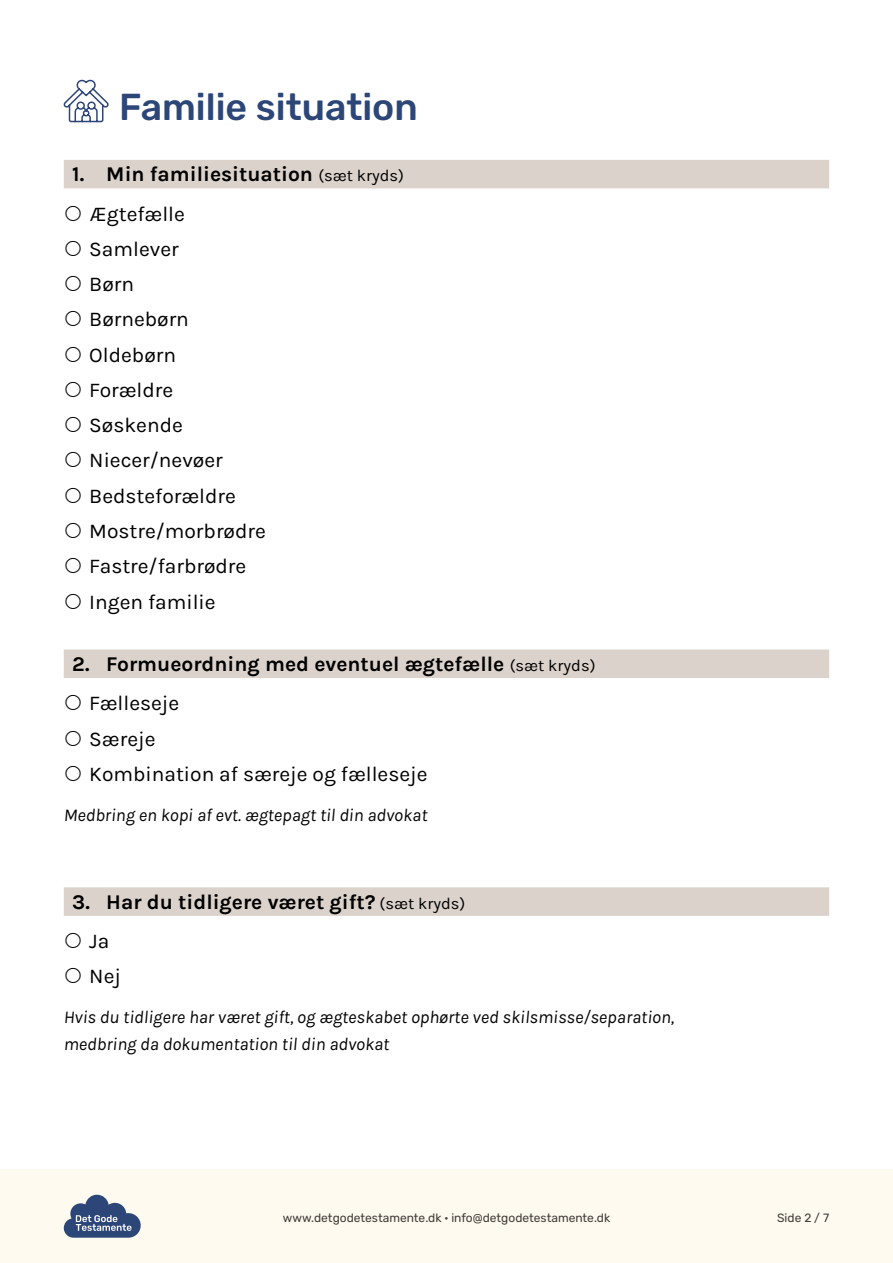
<style>
.page{position:relative;width:893px;height:1263px;background:#fff}
.page>*{position:absolute;margin:0;border:0;box-sizing:border-box;transform-origin:0 0}
.t1{font:500 37.5px "Rubik";color:#2d4678}
.t2{font:21px/35.2px "Karla";color:#000}
.t3{font:700 21px/39.5px "Karla";color:#000}
.t4{font:italic 18px/27px "Karla";color:#000}
.t5{font:12px "Rubik";color:#413c37}
.s1{font-weight:400;font-size:16.5px}
.s2{font-weight:400}
</style>
<div class="page">
<div style="left:0;top:1169px;width:893px;height:94px;background:#fffaf0"></div>
<svg style="left:64px;top:1195px;width:77px;height:43px"></svg>
<div style="left:64px;top:160px;width:765px;height:28px;background:#dad2cb"></div>
<div style="left:64px;top:649px;width:765px;height:29px;background:#dad2cb"></div>
<div style="left:64px;top:887px;width:765px;height:29px;background:#dad2cb"></div>
<svg style="left:63px;top:79px;width:46px;height:44px"></svg>
<h1 class="t1" style="left:119px;top:89px;width:300px">Familie situation</h1>
<p class="t3" style="left:89px;top:155px;width:316px;text-indent:-17px">1. Min familiesituation <span class="s1">(sæt kryds)<br></span><span class="s2">Ægtefælle</span></p>
<p class="t2" style="left:89px;top:232px;width:178px">Samlever<br>Børn<br>Børnebørn<br>Oldebørn<br>Forældre<br>Søskende<br>Niecer/nevøer<br>Bedsteforældre<br>Mostre/morbrødre<br>Fastre/farbrødre<br>Ingen familie</p>
<p class="t3" style="left:89px;top:644px;width:508px;text-indent:-17px">2. Formueordning med eventuel ægtefælle <span class="s1">(sæt kryds)<br></span><span class="s2">Fælleseje</span></p>
<p class="t2" style="left:89px;top:721px;width:340px">Særeje<br>Kombination af særeje og fælleseje</p>
<p class="t4" style="left:64px;top:802px;width:365px">Medbring en kopi af evt. ægtepagt til din advokat</p>
<p class="t3" style="left:89px;top:882px;width:378px;text-indent:-17px">3. Har du tidligere været gift? <span class="s1">(sæt kryds)<br></span><span class="s2">Ja</span></p>
<p class="t2" style="left:89px;top:959px;width:33px">Nej</p>
<p class="t4" style="left:64px;top:1004px;width:612px">Hvis du tidligere har været gift, og ægteskabet ophørte ved skilsmisse/separation, medbring da dokumentation til din advokat</p>
<p class="t5" style="left:283px;top:1212px;width:329px">www.detgodetestamente.dk · info@detgodetestamente.dk</p>
<p class="t5" style="left:777px;top:1212px;width:54px">Side 2 / 7</p>
</div>
